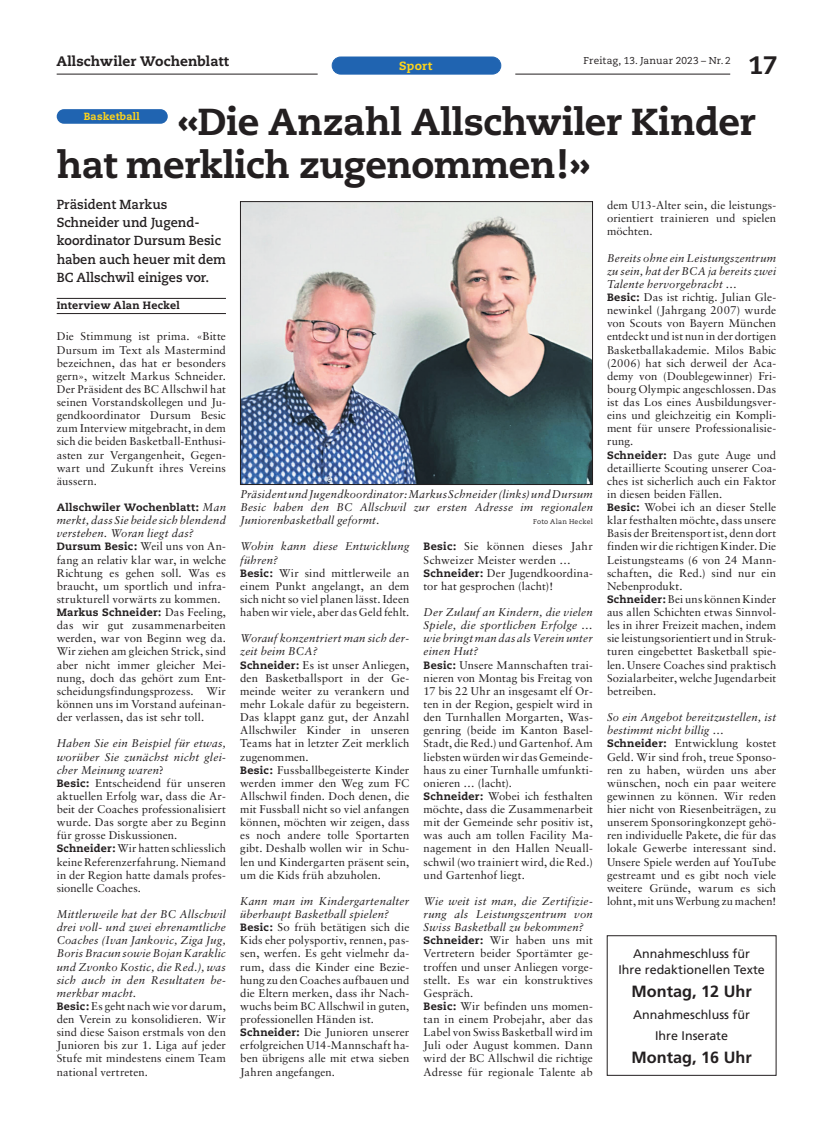
<style>
.page{position:relative;width:833px;height:1134px;background:#fff}
.page>*{position:absolute;margin:0;border:0;box-sizing:border-box;transform-origin:0 0}
.t1{font:800 37.5px/42.5px "Caecilia";letter-spacing:-.01em;color:#231f20}
.t2{font:800 25.25px "Caecilia";color:#231f20}
.t3{font:700 16.25px "Frutiger LT Std";color:#231f20}
.t4{font:800 13.75px "Caecilia";letter-spacing:.01em;color:#231f20}
.t5{font:700 13.12px/18.1px "Caecilia";color:#231f20}
.t6{font:12.5px/16.2px "Frutiger LT Std";color:#231f20;text-align:center}
.t7{font:800 11.88px "Caecilia";letter-spacing:.015em;color:#fed41a}
.t8{font:11.25px/13.1px "Sabon";letter-spacing:.01em;color:#231f20}
.t9{font:italic 11.25px/13.1px "Sabon";letter-spacing:.015em;color:#231f20}
.t10{font:800 10.62px "Caecilia";letter-spacing:.025em;color:#231f20}
.t11{font:800 10.38px "Caecilia";letter-spacing:.025em;color:#fed41a}
.t12{font:10px "Caecilia";letter-spacing:.015em;color:#231f20}
.t13{font:6.88px "Caecilia";letter-spacing:.04em;color:#231f20}
.s1{font-family:"Sabon";font-weight:400;font-style:italic;font-size:11.25px}
.s2{font-style:italic}
.s3{font-family:"Caecilia";font-weight:800;font-size:10.62px}
.s4{font-family:"Sabon";font-weight:400;font-size:11.25px}
.s5{font-family:"Caecilia";font-weight:800;font-style:normal;font-size:10.62px}
.s6{font-style:normal}
</style>
<div class="page">
<hr style="left:57px;top:298px;width:169px;height:1px;background:#231f20">
<hr style="left:57px;top:313px;width:169px;height:1px;background:#231f20">
<div style="left:57px;top:109px;width:111px;height:15px;background:#2064b1;border-radius:7px"></div>
<img style="left:242px;top:203px;width:349px;height:280px">
<div style="left:240px;top:201px;width:353px;height:284px;border:1px solid #231f20"></div>
<hr style="left:57px;top:74px;width:261px;height:1px;background:#231f20">
<hr style="left:515px;top:74px;width:215px;height:1px;background:#231f20">
<div style="left:332px;top:57px;width:169px;height:17px;background:#2064b1;border-radius:9px"></div>
<div style="left:332px;top:57px;width:169px;height:17px;border:1px solid #2064b1;border-radius:9px"></div>
<p class="t4" style="left:56px;top:53px;width:174px">Allschwiler Wochenblatt</p>
<p class="t12" style="left:583px;top:54px;width:149px">Freitag, 13. Januar 2023 – Nr. 2</p>
<p class="t7" style="left:399px;top:58px;width:34px">Sport</p>
<h2 class="t2" style="left:748px;top:50px;width:31px">17</h2>
<h1 class="t1" style="left:57px;top:101px;width:700px;text-indent:121px">«Die Anzahl Allschwiler Kinder hat merklich zugenommen!»</h1>
<p class="t5" style="left:57px;top:196px;width:171px">Präsident Markus<br>Schneider und Jugend&shy;koordinator Dursum Besic haben auch heuer mit dem<br>BC Allschwil einiges vor.</p>
<p class="t10" style="left:57px;top:299px;width:125px">Interview Alan Heckel</p>
<p class="t8" style="left:57px;top:330px;width:171px;text-align:justify">Die Stimmung ist prima. «Bitte Dursum im Text als Mastermind bezeichnen, das hat er besonders gern», witzelt Markus Schneider.<br>Der Präsident des BC Allschwil hat seinen Vorstandskollegen und Ju&shy;gendkoordinator Dursum Besic zum Interview mitgebracht, in dem sich die beiden Basketball-Enthusi&shy;asten zur Vergangenheit, Gegen&shy;wart und Zukunft ihres Vereins äussern.</p>
<p class="t10" style="left:57px;top:501px;width:171px">Allschwiler Wochenblatt: <span class="s1">Man</span></p>
<p class="t8" style="left:57px;top:514px;width:171px"><span class="s2">merkt, dass Sie beide sich blendend verstehen. Woran liegt das?<br></span><span class="s3">Dursum Besic:</span> Weil uns von An&shy;fang an relativ klar war, in welche<br>Richtung es gehen soll. Was es braucht, um sportlich und infra&shy;strukturell vorwärts zu kommen.</p>
<p class="t10" style="left:57px;top:606px;width:171px">Markus Schneider: <span class="s4">Das Feeling,</span></p>
<p class="t8" style="left:57px;top:619px;width:171px;text-align:justify">das wir gut zusammenarbeiten werden, war von Beginn weg da.<br>Wir ziehen am gleichen Strick, sind aber nicht immer gleicher Mei&shy;nung, doch das gehört zum Ent&shy;scheidungsfindungsprozess. Wir können uns im Vorstand aufeinan&shy;der verlassen, das ist sehr toll.</p>
<p class="t8" style="left:57px;top:737px;width:171px"><span class="s2">Haben Sie ein Beispiel für etwas, worüber Sie zunächst nicht glei&shy;cher Meinung waren</span>?<br><span class="s3">Besic:</span> Entscheidend für unseren aktuellen Erfolg war, dass die Ar&shy;beit der Coaches professionalisiert wurde. Das sorgte aber zu Beginn für grosse Diskussionen.<br><span class="s3">Schneider:</span> Wir hatten schliesslich keine Referenzerfahrung. Niemand in der Region hatte damals profes&shy;sionelle Coaches.</p>
<p class="t9" style="left:57px;top:907px;width:171px">Mittlerweile hat der BC Allschwil drei voll- und zwei ehrenamtliche<br>Coaches (Ivan Jankovic, Ziga Jug,<br>Boris Bracun sowie Bojan Karaklic und Zvonko Kostic, die Red.), was sich auch in den Resultaten be&shy;merkbar macht.<br><span class="s5">Besic:</span> <span class="s6">Es geht nach wie vor darum, den Verein zu konsolidieren. Wir sind diese Saison erstmals von den<br>Junioren bis zur 1. Liga auf jeder<br>Stufe mit mindestens einem Team national vertreten.</span></p>
<p class="t11" style="left:84px;top:110px;width:58px">Basketball</p>
<p class="t8" style="left:607px;top:199px;width:171px;text-align:justify">dem U13-Alter sein, die leistungs&shy;orientiert trainieren und spielen möchten.</p>
<p class="t8" style="left:607px;top:251px;width:171px"><span class="s2">Bereits ohne ein Leistungszentrum zu sein, hat der BCA ja bereits zwei<br>Talente hervorgebracht …<br></span><span class="s3">Besic:</span> Das ist richtig. Julian Gle&shy;newinkel (Jahrgang 2007) wurde von Scouts von Bayern München entdeckt und ist nun in der dortigen<br>Basketballakademie. Milos Babic (2006) hat sich derweil der Aca&shy;demy von (Doublegewinner) Fri&shy;bourg Olympic angeschlossen. Das ist das Los eines Ausbildungsver&shy;eins und gleichzeitig ein Kompli&shy;ment für unsere Professionalisie&shy;rung.<br><span class="s3">Schneider:</span> Das gute Auge und detaillierte Scouting unserer Coa&shy;ches ist sicherlich auch ein Faktor in diesen beiden Fällen.<br><span class="s3">Besic:</span> Wobei ich an dieser Stelle klar festhalten möchte, dass unsere<br>Basis der Breitensport ist, denn dort finden wir die richtigen Kinder. Die<br>Leistungsteams (6 von 24 Mann&shy;schaften, die Red.) sind nur ein<br>Nebenprodukt.<br><span class="s3">Schneider:</span> Bei uns können Kinder aus allen Schichten etwas Sinnvol&shy;les in ihrer Freizeit machen, indem sie leistungsorientiert und in Struk&shy;turen eingebettet Basketball spie&shy;len. Unsere Coaches sind praktisch<br>Sozialarbeiter, welche Jugendarbeit betreiben.</p>
<p class="t8" style="left:607px;top:710px;width:171px"><span class="s2">So ein Angebot bereitzustellen, ist bestimmt nicht billig …<br></span><span class="s3">Schneider:</span> Entwicklung kostet<br>Geld. Wir sind froh, treue Sponso&shy;ren zu haben, würden uns aber wünschen, noch ein paar weitere gewinnen zu können. Wir reden hier nicht von Riesenbeiträgen, zu unserem Sponsoringkonzept gehö&shy;ren individuelle Pakete, die für das lokale Gewerbe interessant sind.<br>Unsere Spiele werden auf YouTube gestreamt und es gibt noch viele weitere Gründe, warum es sich lohnt, mit uns Werbung zu machen!</p>
<p class="t9" style="left:240px;top:487px;width:354px;text-align:justify">Präsident und Jugendkoordinator: Markus Schneider (links) und Dursum Besic haben den BC Allschwil zur ersten Adresse im regionalen Juniorenbasketball geformt.</p>
<p class="t13" style="left:533px;top:518px;width:61px">Foto Alan Heckel</p>
<p class="t8" style="left:240px;top:540px;width:171px"><span class="s2">Wohin kann diese Entwicklung führen?<br></span><span class="s3">Besic:</span> Wir sind mittlerweile an einem Punkt angelangt, an dem sich nicht so viel planen lässt. Ideen haben wir viele, aber das Geld fehlt.</p>
<p class="t8" style="left:240px;top:632px;width:171px"><span class="s2">Worauf konzentriert man sich der&shy;zeit beim BCA?<br></span><span class="s3">Schneider:</span> Es ist unser Anliegen, den Basketballsport in der Ge&shy;meinde weiter zu verankern und mehr Lokale dafür zu begeistern.<br>Das klappt ganz gut, der Anzahl<br>Allschwiler Kinder in unseren<br>Teams hat in letzter Zeit merklich zugenommen.<br><span class="s3">Besic:</span> Fussballbegeisterte Kinder werden immer den Weg zum FC<br>Allschwil finden. Doch denen, die mit Fussball nicht so viel anfangen können, möchten wir zeigen, dass es noch andere tolle Sportarten gibt. Deshalb wollen wir in Schu&shy;len und Kindergarten präsent sein, um die Kids früh abzuholen.</p>
<p class="t8" style="left:240px;top:894px;width:171px"><span class="s2">Kann man im Kindergartenalter überhaupt Basketball spielen?<br></span><span class="s3">Besic:</span> So früh betätigen sich die<br>Kids eher polysportiv, rennen, pas&shy;sen, werfen. Es geht vielmehr da&shy;rum, dass die Kinder eine Bezie&shy;hung zu den Coaches aufbauen und die Eltern merken, dass ihr Nach&shy;wuchs beim BC Allschwil in guten, professionellen Händen ist.<br><span class="s3">Schneider:</span> Die Junioren unserer erfolgreichen U14-Mannschaft ha&shy;ben übrigens alle mit etwa sieben<br>Jahren angefangen.</p>
<p class="t8" style="left:423px;top:540px;width:171px"><span class="s3">Besic:</span> Sie können dieses Jahr<br>Schweizer Meister werden …<br><span class="s3">Schneider:</span> Der Jugendkoordina&shy;tor hat gesprochen (lacht)!</p>
<p class="t8" style="left:423px;top:605px;width:171px"><span class="s2">Der Zulauf an Kindern, die vielen<br>Spiele, die sportlichen Erfolge … wie bringt man das als Verein unter einen Hut?<br></span><span class="s3">Besic:</span> Unsere Mannschaften trai&shy;nieren von Montag bis Freitag von<br>17 bis 22 Uhr an insgesamt elf Or&shy;ten in der Region, gespielt wird in den Turnhallen Morgarten, Was&shy;genring (beide im Kanton Basel-<br>Stadt, die Red.) und Gartenhof. Am liebsten würden wir das Gemeinde&shy;haus zu einer Turnhalle umfunkti&shy;onieren … (lacht).<br><span class="s3">Schneider:</span> Wobei ich festhalten möchte, dass die Zusammenarbeit mit der Gemeinde sehr positiv ist, was auch am tollen Facility Ma&shy;nagement in den Hallen Neuall&shy;schwil (wo trainiert wird, die Red.) und Gartenhof liegt.</p>
<p class="t8" style="left:423px;top:894px;width:171px"><span class="s2">Wie weit ist man, die Zertifizie&shy;rung als Leistungszentrum von<br>Swiss Basketball zu bekommen?<br></span><span class="s3">Schneider:</span> Wir haben uns mit<br>Vertretern beider Sportämter ge&shy;troffen und unser Anliegen vorge&shy;stellt. Es war ein konstruktives<br>Gespräch.<br><span class="s3">Besic:</span> Wir befinden uns momen&shy;tan in einem Probejahr, aber das<br>Label von Swiss Basketball wird im<br>Juli oder August kommen. Dann wird der BC Allschwil die richtige<br>Adresse für regionale Talente ab</p>
<p class="t6" style="left:618px;top:945px;width:148px">Annahmeschluss für<br>Ihre redaktionellen Texte</p>
<h3 class="t3" style="left:631px;top:982px;width:122px">Montag, 12 Uhr</h3>
<p class="t6" style="left:633px;top:1005px;width:118px;line-height:20.4px">Annahmeschluss für<br>Ihre Inserate</p>
<h3 class="t3" style="left:631px;top:1047px;width:122px">Montag, 16 Uhr</h3>
</div>
